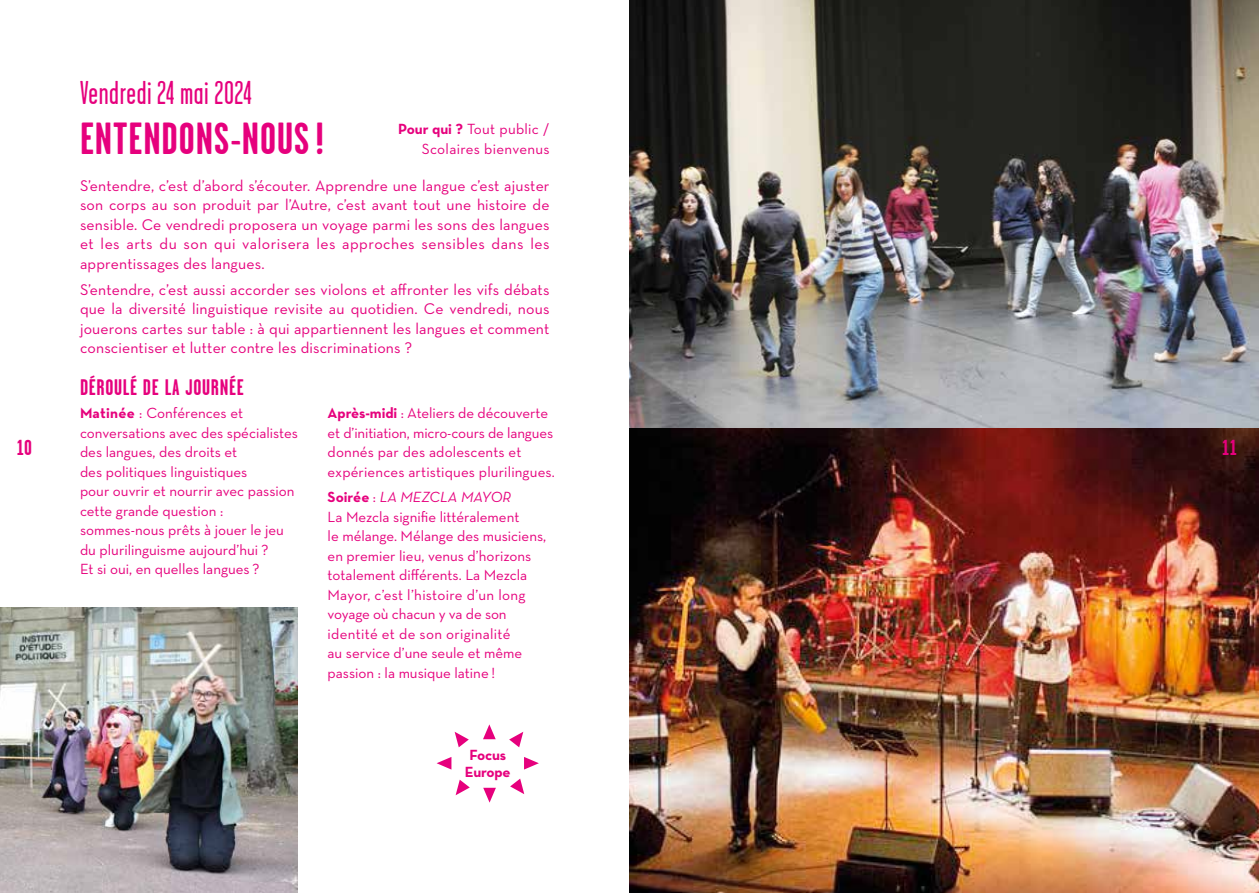
<style>
.page{position:relative;width:1259px;height:893px;background:#fff}
.page>*{position:absolute;margin:0;border:0;box-sizing:border-box;transform-origin:0 0}
.t1{font:700 45px "Garage Gothic";letter-spacing:.02em;color:#e6007d}
.t2{font:33px "Garage Gothic";letter-spacing:.02em;color:#e6007d}
.t3{font:700 22.5px "Garage Gothic";letter-spacing:.03em;color:#e6007d}
.t4{font:700 21.75px "Garage Gothic";color:#e6007d}
.t5{font:15.75px/19.5px "Neutra Text";letter-spacing:.01em;color:#e6007d;text-align:justify}
.t6{font:15px/19.5px "Neutra Text";color:#e6007d}
.t7{font:15px/19.5px "Neutra Text";letter-spacing:.02em;color:#e6007d;text-align:right}
.t8{font:700 15px/16.5px "Neutra Text";letter-spacing:-.015em;color:#e6007d;text-align:center}
.s1{font-weight:700}
.s2{font-style:italic}
</style>
<div class="page">
<img style="left:629px;top:0;width:630px;height:893px">
<img style="left:0;top:608px;width:298px;height:285px">
<svg style="left:483px;top:724px;width:13px;height:15px"></svg>
<svg style="left:483px;top:788px;width:13px;height:15px"></svg>
<svg style="left:524px;top:757px;width:15px;height:13px"></svg>
<svg style="left:436px;top:757px;width:15px;height:13px"></svg>
<svg style="left:454px;top:732px;width:15px;height:15px"></svg>
<svg style="left:510px;top:779px;width:14px;height:15px"></svg>
<svg style="left:509px;top:732px;width:14px;height:15px"></svg>
<svg style="left:455px;top:780px;width:15px;height:15px"></svg>
<h2 class="t2" style="left:80px;top:76px;width:173px">Vendredi 24 mai 2024</h2>
<h1 class="t1" style="left:80px;top:114px;width:245px">ENTENDONS-NOUS !</h1>
<p class="t7" style="left:398px;top:119px;width:153px"><span class="s1">Pour qui ?</span> Tout public /<br>Scolaires bienvenus</p>
<p class="t5" style="left:80px;top:175px;width:471px">S’entendre, c’est d’abord s’écouter. Apprendre une langue c’est ajuster son corps au son produit par l’Autre, c’est avant tout une histoire de sensible. Ce vendredi proposera un voyage parmi les sons des langues et les arts du son qui valorisera les approches sensibles dans les apprentissages des langues.</p>
<p class="t5" style="left:80px;top:279px;width:471px">S’entendre, c’est aussi accorder ses violons et affronter les vifs débats que la diversité linguistique revisite au quotidien. Ce vendredi, nous jouerons cartes sur table : à qui appartiennent les langues et comment conscientiser et lutter contre les discriminations ?</p>
<h3 class="t3" style="left:80px;top:376px;width:165px">DÉROULÉ DE LA JOURNÉE</h3>
<p class="t6" style="left:80px;top:403px;width:219px"><span class="s1">Matinée</span> : Conférences et conversations avec des spécialistes des langues, des droits et<br>des politiques linguistiques<br>pour ouvrir et nourrir avec passion cette grande question : sommes-nous prêts à jouer le jeu du plurilinguisme aujourd’hui ?<br>Et si oui, en quelles langues ?</p>
<p class="t6" style="left:328px;top:403px;width:229px"><span class="s1">Après-midi</span> : Ateliers de découverte et d’initiation, micro-cours de langues donnés par des adolescents et expériences artistiques plurilingues.</p>
<h3 class="t4" style="left:17px;top:436px;width:16px">10</h3>
<h3 class="t4" style="left:1222px;top:436px;width:16px">11</h3>
<p class="t6" style="left:328px;top:487px;width:220px"><span class="s1">Soirée</span> : <span class="s2">LA MEZCLA MAYOR<br></span>La Mezcla signifie littéralement<br>le mélange. Mélange des musiciens, en premier lieu, venus d’horizons totalement différents. La Mezcla<br>Mayor, c’est l’histoire d’un long voyage où chacun y va de son identité et de son originalité<br>au service d’une seule et même passion : la musique latine !</p>
<p class="t8" style="left:465px;top:746px;width:47px">Focus<br>Europe</p>
</div>
